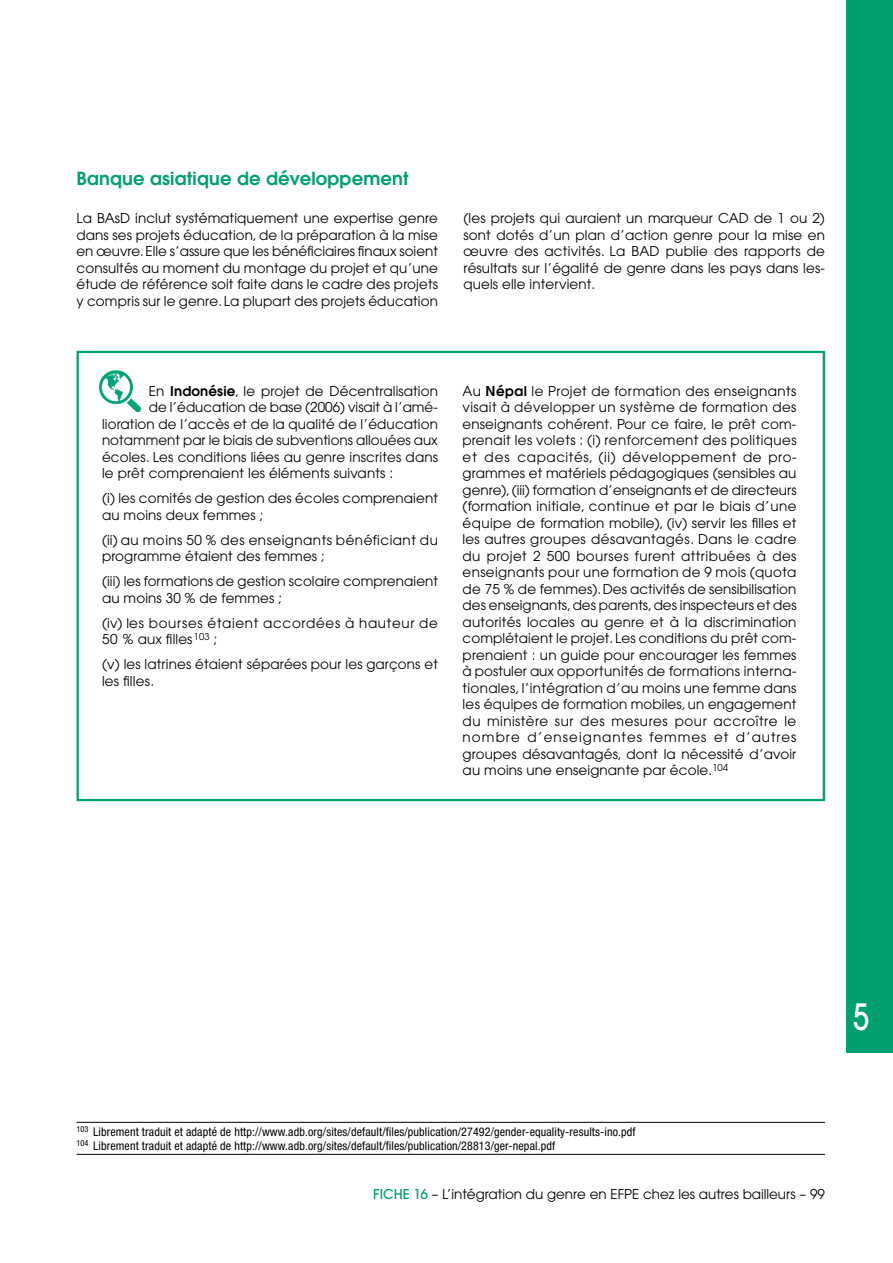
<style>
.page{position:relative;width:893px;height:1263px;background:#fff}
.page>*{position:absolute;margin:0;border:0;box-sizing:border-box;transform-origin:0 0}
.t1{font:500 36px "Avant Garde";color:#fff;scale:.8 1}
.t2{font:600 18px "Avant Garde";letter-spacing:.01em;color:#00a070}
.t3{font:13.5px/16.5px "Avant Garde";letter-spacing:.01em;color:#000;text-align:justify}
.t4{font:13.5px/16.5px "Avant Garde";letter-spacing:.035em;color:#000}
.t5{font:13.5px/16.5px "Avant Garde";letter-spacing:.05em;color:#000}
.t6{font:condensed 12px/13.5px "Helvetica Neue";letter-spacing:.01em;color:#000}
.s1{font-weight:600}
.s2{font-weight:500;color:#00a070}
</style>
<div class="page">
<div style="left:846px;top:0;width:47px;height:1052px;background:#00a070"></div>
<hr style="left:77px;top:1122px;width:748px;height:1px;background:#000">
<hr style="left:77px;top:1154px;width:748px;height:1px;background:#000">
<div style="left:77px;top:351px;width:748px;height:450px;border:2px solid #00a070"></div>
<img style="left:98px;top:370px;width:42px;height:41px">
<h2 class="t2" style="left:77px;top:166px;width:334px">Banque asiatique de développement</h2>
<p class="t3" style="left:77px;top:210px;width:363px">La BAsD inclut systématiquement une expertise genre dans ses projets éducation, de la préparation à la mise en œuvre. Elle s’assure que les bénéficiaires finaux soient consultés au moment du montage du projet et qu’une étude de référence soit faite dans le cadre des projets y compris sur le genre. La plupart des projets éducation</p>
<p class="t3" style="left:463px;top:210px;width:363px">(les projets qui auraient un marqueur CAD de 1 ou 2) sont dotés d’un plan d’action genre pour la mise en œuvre des activités. La BAD publie des rapports de résultats sur l’égalité de genre dans les pays dans les&shy;quels elle intervient.</p>
<p class="t3" style="left:149px;top:382px;width:291px">En <span class="s1">Indonésie</span>, le projet de Décentralisation</p>
<p class="t3" style="left:149px;top:399px;width:291px">de l’éducation de base (2006) visait à l’amé-</p>
<p class="t3" style="left:102px;top:415px;width:337px">lioration de l’accès et de la qualité de l’éducation</p>
<p class="t3" style="left:102px;top:432px;width:337px">notamment par le biais de subventions allouées aux</p>
<p class="t3" style="left:102px;top:448px;width:337px">écoles. Les conditions liées au genre inscrites dans</p>
<p class="t3" style="left:102px;top:465px;width:292px">le prêt comprenaient les éléments suivants :</p>
<p class="t3" style="left:102px;top:490px;width:337px">(i) les comités de gestion des écoles comprenaient au moins deux femmes ;</p>
<p class="t4" style="left:102px;top:531px;width:337px">(ii) au moins 50 % des enseignants bénéficiant du programme étaient des femmes ;</p>
<p class="t3" style="left:102px;top:573px;width:338px">(iii) les formations de gestion scolaire comprenaient au moins 30 % de femmes ;</p>
<p class="t5" style="left:102px;top:614px;width:337px">(iv) les bourses étaient accordées à hauteur de<br>50 % aux filles <sup>103</sup> ;</p>
<p class="t3" style="left:102px;top:656px;width:337px">(v) les latrines étaient séparées pour les garçons et les filles.</p>
<p class="t3" style="left:463px;top:382px;width:335px">Au <span class="s1">Népal</span> le Projet de formation des enseignants visait à développer un système de formation des enseignants cohérent. Pour ce faire, le prêt com&shy;prenait les volets : (i) renforcement des politiques et des capacités, (ii) développement de pro&shy;grammes et matériels pédagogiques (sensibles au genre), (iii) formation d’enseignants et de directeurs (formation initiale, continue et par le biais d’une équipe de formation mobile), (iv) servir les filles et les autres groupes désavantagés. Dans le cadre du projet 2 500 bourses furent attribuées à des enseignants pour une formation de 9 mois (quota de 75 % de femmes). Des activités de sensibilisation des enseignants, des parents, des inspecteurs et des autorités locales au genre et à la discrimination complétaient le projet. Les conditions du prêt com&shy;prenaient : un guide pour encourager les femmes à postuler aux opportunités de formations interna&shy;tionales, l’intégration d’au moins une femme dans les équipes de formation mobiles, un engagement du ministère sur des mesures pour accroître le nombre d’enseignantes femmes et d’autres groupes désavantagés, dont la nécessité d’avoir au moins une enseignante par école.<sup>104</sup></p>
<h1 class="t1" style="left:853px;top:995px;width:21px">5</h1>
<p class="t6" style="left:77px;top:1125px;width:561px"><sup>103</sup> Librement traduit et adapté de http://www.adb.org/sites/default/files/publication/27492/gender-equality-results-ino.pdf<br><sup>104</sup> Librement traduit et adapté de http://www.adb.org/sites/default/files/publication/28813/ger-nepal.pdf</p>
<p class="t3" style="left:373px;top:1186px;width:453px"><span class="s2">FICHE 16</span> – L’intégration du genre en EFPE chez les autres bailleurs – 99</p>
</div>
